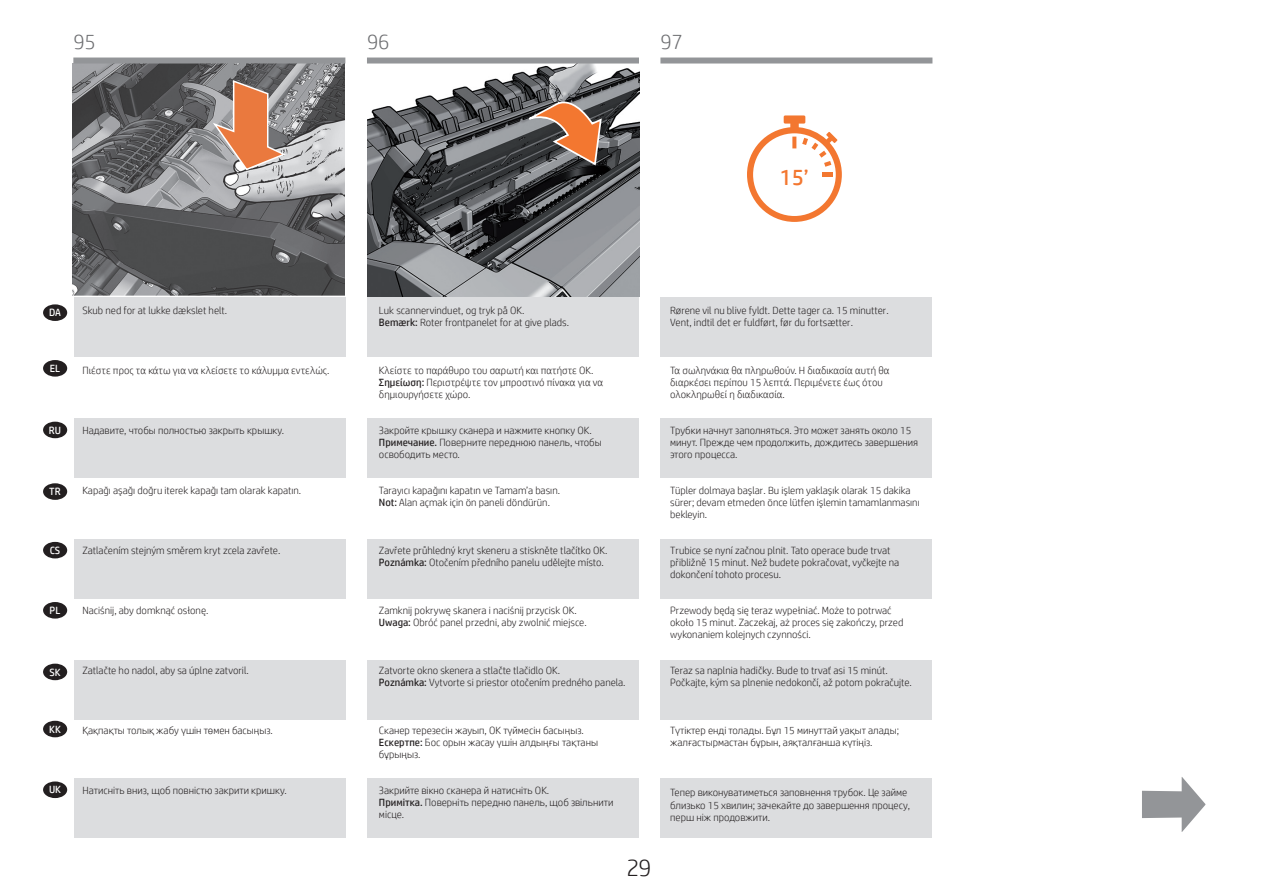
<style>
.page{position:relative;width:1263px;height:893px;background:#fff}
.page>*{position:absolute;margin:0;border:0;box-sizing:border-box;transform-origin:0 0}
.t1{font:300 24px "HP Simplified";color:#231f20}
.t2{font:22.5px "HP Simplified";color:#f37730}
.t3{font:300 21px "HP Simplified";color:#6c6d70}
.t4{font:300 10.5px/12px "HP Simplified";color:#231f20}
.t5{font:10.5px "HP Simplified";color:#fff}
.s1{font-weight:400}
</style>
<div class="page">
<svg style="left:747px;top:115px;width:95px;height:107px"></svg>
<img style="left:367px;top:64px;width:272px;height:232px">
<img style="left:72px;top:63px;width:272px;height:233px">
<svg style="left:527px;top:96px;width:76px;height:71px;background:#926c58"></svg>
<svg style="left:1142px;top:777px;width:64px;height:55px"></svg>
<svg style="left:211px;top:79px;width:77px;height:92px;background:#bb917c"></svg>
<div style="left:74px;top:298px;width:272px;height:59px;background:#dcdddf"></div>
<div style="left:660px;top:298px;width:272px;height:59px;background:#dcdddf"></div>
<div style="left:367px;top:298px;width:272px;height:59px;background:#dcdddf"></div>
<div style="left:74px;top:778px;width:272px;height:59px;background:#dcdddf"></div>
<div style="left:660px;top:778px;width:272px;height:59px;background:#dcdddf"></div>
<div style="left:367px;top:778px;width:272px;height:59px;background:#dcdddf"></div>
<div style="left:74px;top:419px;width:272px;height:59px;background:#dcdddf"></div>
<div style="left:660px;top:419px;width:272px;height:59px;background:#dcdddf"></div>
<div style="left:367px;top:419px;width:272px;height:59px;background:#dcdddf"></div>
<div style="left:74px;top:540px;width:272px;height:59px;background:#dcdddf"></div>
<div style="left:660px;top:540px;width:272px;height:59px;background:#dcdddf"></div>
<div style="left:367px;top:540px;width:272px;height:59px;background:#dcdddf"></div>
<div style="left:74px;top:660px;width:272px;height:59px;background:#dcdddf"></div>
<div style="left:660px;top:660px;width:272px;height:59px;background:#dcdddf"></div>
<div style="left:367px;top:660px;width:272px;height:59px;background:#dcdddf"></div>
<div style="left:43px;top:542px;width:24px;height:16px;background:#231f20;border-radius:50%"></div>
<div style="left:43px;top:422px;width:24px;height:16px;background:#231f20;border-radius:50%"></div>
<div style="left:43px;top:664px;width:24px;height:16px;background:#231f20;border-radius:50%"></div>
<div style="left:43px;top:721px;width:24px;height:16px;background:#231f20;border-radius:50%"></div>
<div style="left:43px;top:781px;width:24px;height:17px;background:#231f20;border-radius:50%"></div>
<div style="left:43px;top:360px;width:24px;height:17px;background:#231f20;border-radius:50%"></div>
<div style="left:43px;top:304px;width:24px;height:17px;background:#231f20;border-radius:50%"></div>
<div style="left:43px;top:602px;width:24px;height:17px;background:#231f20;border-radius:50%"></div>
<div style="left:43px;top:483px;width:24px;height:17px;background:#231f20;border-radius:50%"></div>
<div style="left:73px;top:58px;width:272px;height:6px;background:#939598"></div>
<div style="left:660px;top:58px;width:272px;height:6px;background:#939598"></div>
<div style="left:367px;top:58px;width:272px;height:6px;background:#939598"></div>
<h3 class="t3" style="left:73px;top:28px;width:24px">95</h3>
<h3 class="t3" style="left:367px;top:28px;width:24px">96</h3>
<h3 class="t3" style="left:660px;top:28px;width:24px">97</h3>
<h2 class="t2" style="left:780px;top:162px;width:31px">15’</h2>
<p class="t5" style="left:49px;top:306px;width:13px">DA</p>
<p class="t4" style="left:82px;top:304px;width:146px">Skub ned for at lukke dækslet helt.</p>
<p class="t5" style="left:50px;top:361px;width:12px">EL</p>
<p class="t4" style="left:82px;top:364px;width:248px">Πιέστε προς τα κάτω για να κλείσετε το κάλυμμα εντελώς.</p>
<p class="t5" style="left:49px;top:423px;width:14px">RU</p>
<p class="t4" style="left:82px;top:424px;width:203px">Надавите, чтобы полностью закрыть крышку.</p>
<p class="t5" style="left:49px;top:485px;width:13px">TR</p>
<p class="t4" style="left:82px;top:484px;width:220px">Kapağı aşağı doğru iterek kapağı tam olarak kapatın.</p>
<p class="t5" style="left:50px;top:543px;width:12px">CS</p>
<p class="t4" style="left:82px;top:544px;width:199px">Zatlačením stejným směrem kryt zcela zavřete.</p>
<p class="t5" style="left:50px;top:603px;width:12px">PL</p>
<p class="t4" style="left:82px;top:604px;width:128px">Naciśnij, aby domknąć osłonę.</p>
<p class="t5" style="left:49px;top:665px;width:13px">SK</p>
<p class="t4" style="left:82px;top:664px;width:168px">Zatlačte ho nadol, aby sa úplne zatvoril.</p>
<p class="t5" style="left:49px;top:722px;width:13px">KK</p>
<p class="t4" style="left:82px;top:724px;width:192px">Қақпақты толық жабу үшін төмен басыңыз.</p>
<p class="t5" style="left:49px;top:783px;width:14px">UK</p>
<p class="t4" style="left:82px;top:784px;width:206px">Натисніть вниз, щоб повністю закрити кришку.</p>
<p class="t4" style="left:379px;top:304px;width:192px">Luk scannervinduet, og tryk på OK.<br><span class="s1">Bemærk:</span> Roter frontpanelet for at give plads.</p>
<p class="t4" style="left:379px;top:364px;width:226px">Κλείστε το παράθυρο του σαρωτή και πατήστε OK.<br><span class="s1">Σημείωση:</span> Περιστρέψτε τον μπροστινό πίνακα για να δημιουργήσετε χώρο.</p>
<p class="t4" style="left:379px;top:424px;width:224px">Закройте крышку сканера и нажмите кнопку ОК.<br><span class="s1">Примечание.</span> Поверните переднюю панель, чтобы освободить место.</p>
<p class="t4" style="left:379px;top:484px;width:183px">Tarayıcı kapağını kapatın ve Tamam’a basın.<br><span class="s1">Not:</span> Alan açmak için ön paneli döndürün.</p>
<p class="t4" style="left:379px;top:544px;width:230px">Zavřete průhledný kryt skeneru a stiskněte tlačítko OK.<br><span class="s1">Poznámka:</span> Otočením předního panelu udělejte místo.</p>
<p class="t4" style="left:379px;top:604px;width:209px">Zamknij pokrywę skanera i naciśnij przycisk OK.<br><span class="s1">Uwaga:</span> Obróć panel przedni, aby zwolnić miejsce.</p>
<p class="t4" style="left:379px;top:664px;width:248px">Zatvorte okno skenera a stlačte tlačidlo OK.<br><span class="s1">Poznámka:</span> Vytvorte si priestor otočením predného panela.</p>
<p class="t4" style="left:379px;top:724px;width:221px">Сканер терезесін жауып, ОК түймесін басыңыз.<br><span class="s1">Ескертпе:</span> Бос орын жасау үшін алдыңғы тақтаны бұрыңыз.</p>
<p class="t4" style="left:379px;top:784px;width:236px">Закрийте вікно сканера й натисніть OK.<br><span class="s1">Примітка.</span> Поверніть передню панель, щоб звільнити місце.</p>
<p class="t4" style="left:670px;top:304px;width:220px">Rørene vil nu blive fyldt. Dette tager ca. 15 minutter.<br>Vent, indtil det er fuldført, før du fortsætter.</p>
<p class="t4" style="left:670px;top:364px;width:221px">Τα σωληνάκια θα πληρωθούν. Η διαδικασία αυτή θα διαρκέσει περίπου 15 λεπτά. Περιμένετε έως ότου ολοκληρωθεί η διαδικασία.</p>
<p class="t4" style="left:670px;top:424px;width:249px">Трубки начнут заполняться. Это может занять около 15 минут. Прежде чем продолжить, дождитесь завершения этого процесса.</p>
<p class="t4" style="left:670px;top:484px;width:251px">Tüpler dolmaya başlar. Bu işlem yaklaşık olarak 15 dakika sürer; devam etmeden önce lütfen işlemin tamamlanmasını bekleyin.</p>
<p class="t4" style="left:670px;top:544px;width:230px">Trubice se nyní začnou plnit. Tato operace bude trvat přibližně 15 minut. Než budete pokračovat, vyčkejte na dokončení tohoto procesu.</p>
<p class="t4" style="left:670px;top:604px;width:235px">Przewody będą się teraz wypełniać. Może to potrwać około 15 minut. Zaczekaj, aż proces się zakończy, przed wykonaniem kolejnych czynności.</p>
<p class="t4" style="left:670px;top:664px;width:243px">Teraz sa naplnia hadičky. Bude to trvať asi 15 minút.<br>Počkajte, kým sa plnenie nedokončí, až potom pokračujte.</p>
<p class="t4" style="left:670px;top:724px;width:230px">Түтіктер енді толады. Бұл 15 минуттай уақыт алады; жалғастырмастан бұрын, аяқталғанша күтіңіз.</p>
<p class="t4" style="left:670px;top:786px;width:241px;line-height:12.6px">Тепер виконуватиметься заповнення трубок. Це займе близько 15 хвилин; зачекайте до завершення процесу, перш ніж продовжити.</p>
<h1 class="t1" style="left:626px;top:851px;width:26px">29</h1>
</div>
